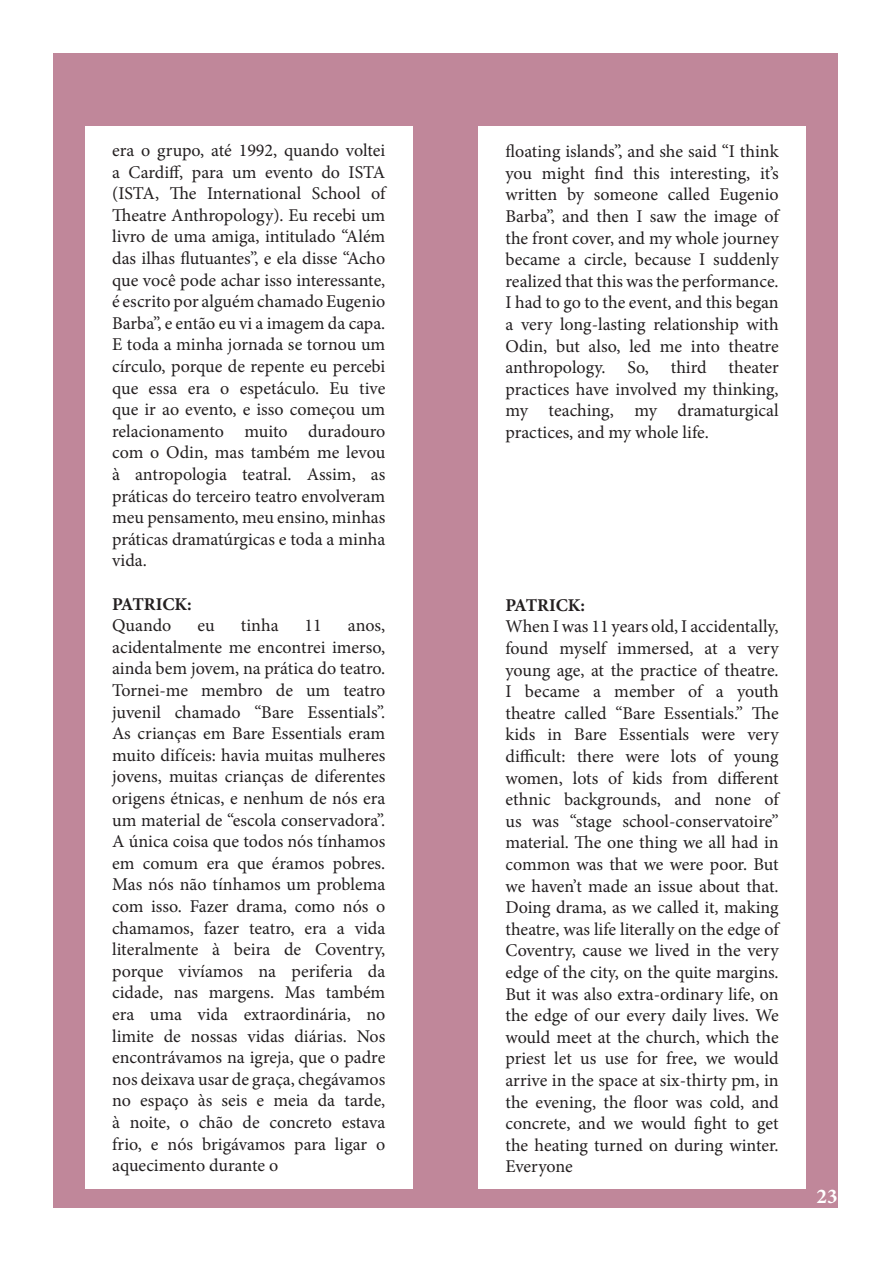
<style>
.page{position:relative;width:893px;height:1263px;background:#fff}
.page>*{position:absolute;margin:0;border:0;box-sizing:border-box;transform-origin:0 0}
.t1{font:700 21px "Minion Pro";color:#fff}
.t2{font:18px/21.6px "Minion Pro";color:#231f20;text-align:justify}
.t3{font:700 18px "Minion Pro";letter-spacing:-.005em;color:#231f20}
</style>
<div class="page">
<div style="left:53px;top:53px;width:785px;height:1155px;background:#c0879a"></div>
<div style="left:85px;top:126px;width:327px;height:1062px;background:#fff"></div>
<div style="left:478px;top:126px;width:328px;height:1062px;background:#fff"></div>
<p class="t2" style="left:112px;top:139px;width:275px">era o grupo, até 1992, quando voltei a Cardiff, para um evento do ISTA (ISTA, The International School of Theatre Anthropology). Eu recebi um livro de uma amiga, intitulado “Além das ilhas flutuantes”, e ela disse “Acho que você pode achar isso interessante, é escrito por alguém chamado Eugenio Barba”, e então eu vi a imagem da capa.<br>E toda a minha jornada se tornou um círculo, porque de repente eu percebi que essa era o espetáculo. Eu tive que ir ao evento, e isso começou um relacionamento muito duradouro com o Odin, mas também me levou à antropologia teatral. Assim, as práticas do terceiro teatro envolveram meu pensamento, meu ensino, minhas práticas dramatúrgicas e toda a minha vida.</p>
<p class="t3" style="left:112px;top:591px;width:81px">PATRICK:</p>
<p class="t2" style="left:112px;top:615px;width:61px">Quando</p>
<p class="t2" style="left:197px;top:615px;width:19px">eu</p>
<p class="t2" style="left:241px;top:615px;width:39px">tinha</p>
<p class="t2" style="left:305px;top:615px;width:19px">11</p>
<p class="t2" style="left:112px;top:615px;width:275px;text-indent:236px">anos, acidentalmente me encontrei imerso, ainda bem jovem, na prática do teatro.<br>Tornei-me membro de um teatro juvenil chamado “Bare Essentials”.<br>As crianças em Bare Essentials eram muito difíceis: havia muitas mulheres jovens, muitas crianças de diferentes origens étnicas, e nenhum de nós era um material de “escola conservadora”.<br>A única coisa que todos nós tínhamos em comum era que éramos pobres.<br>Mas nós não tínhamos um problema com isso. Fazer drama, como nós o chamamos, fazer teatro, era a vida literalmente à beira de Coventry, porque vivíamos na periferia da cidade, nas margens. Mas também era uma vida extraordinária, no limite de nossas vidas diárias. Nos encontrávamos na igreja, que o padre nos deixava usar de graça, chegávamos no espaço às seis e meia da tarde, à noite, o chão de concreto estava frio, e nós brigávamos para ligar o aquecimento durante o</p>
<p class="t2" style="left:505px;top:141px;width:275px">floating islands”, and she said “I think you might find this interesting, it’s written by someone called Eugenio Barba”, and then I saw the image of the front cover, and my whole journey became a circle, because I suddenly realized that this was the performance.<br>I had to go to the event, and this began a very long-lasting relationship with Odin, but also, led me into theatre anthropology. So, third theater practices have involved my thinking, my teaching, my dramaturgical practices, and my whole life.</p>
<p class="t3" style="left:505px;top:592px;width:81px">PATRICK:</p>
<p class="t2" style="left:505px;top:616px;width:275px">When I was 11 years old, I accidentally, found myself immersed, at a very young age, at the practice of theatre.<br>I became a member of a youth theatre called “Bare Essentials.” The kids in Bare Essentials were very difficult: there were lots of young women, lots of kids from different ethnic backgrounds, and none of us was “stage school-conservatoire” material. The one thing we all had in common was that we were poor. But we haven’t made an issue about that.<br>Doing drama, as we called it, making theatre, was life literally on the edge of Coventry, cause we lived in the very edge of the city, on the quite margins.<br>But it was also extra-ordinary life, on the edge of our every daily lives. We would meet at the church, which the priest let us use for free, we would arrive in the space at six-thirty pm, in the evening, the floor was cold, and concrete, and we would fight to get the heating turned on during winter.<br>Everyone</p>
<p class="t1" style="left:817px;top:1182px;width:22px">23</p>
</div>
